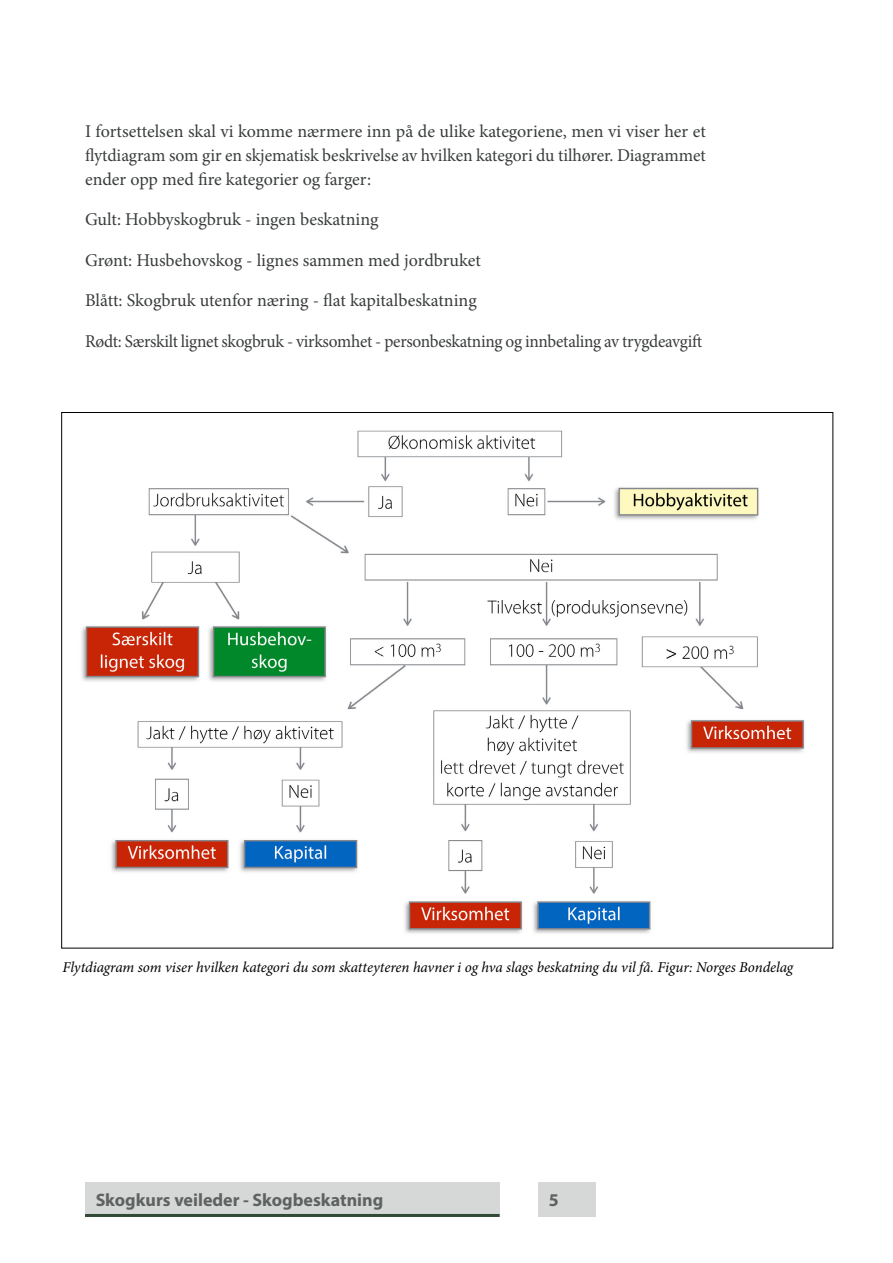
<style>
.page{position:relative;width:893px;height:1263px;background:#fff}
.page>*{position:absolute;margin:0;border:0;box-sizing:border-box;transform-origin:0 0}
.t1{font:18px/24px "Minion Pro";letter-spacing:-.01em;color:#393d3b;text-align:justify}
.t2{font:18px "Minion Pro";letter-spacing:-.01em;color:#393d3b;scale:.96 1}
.t3{font:700 18px "Myriad Pro";color:#5e6261}
.t4{font:italic 15px "Minion Pro";letter-spacing:-.005em;color:#000}
</style>
<div class="page">
<div style="left:538px;top:1182px;width:57px;height:35px;background:#d6d8d7"></div>
<div style="left:85px;top:1182px;width:415px;height:35px;background:#d6d8d7"></div>
<hr style="left:85px;top:1214px;width:415px;height:3px;background:#324935">
<img style="left:81px;top:430px;width:724px;height:504px">
<p class="t1" style="left:85px;top:119px;width:622px">I fortsettelsen skal vi komme nærmere inn på de ulike kategoriene, men vi viser her et flytdiagram som gir en skjematisk beskrivelse av hvilken kategori du tilhører. Diagrammet ender opp med fire kategorier og farger:</p>
<p class="t1" style="left:85px;top:207px;width:295px">Gult: Hobbyskogbruk - ingen beskatning</p>
<p class="t1" style="left:85px;top:248px;width:398px">Grønt: Husbehovskog - lignes sammen med jordbruket</p>
<p class="t1" style="left:85px;top:288px;width:393px">Blått: Skogbruk utenfor næring - flat kapitalbeskatning</p>
<p class="t2" style="left:85px;top:329px;width:644px">Rødt: Særskilt lignet skogbruk - virksomhet - personbeskatning og innbetaling av trygdeavgift</p>
<p class="t4" style="left:63px;top:957px;width:732px">Flytdiagram som viser hvilken kategori du som skatteyteren havner i og hva slags beskatning du vil få. Figur: Norges Bondelag</p>
<p class="t3" style="left:96px;top:1188px;width:289px">Skogkurs veileder - Skogbeskatning</p>
<p class="t3" style="left:549px;top:1188px;width:11px">5</p>
</div>
